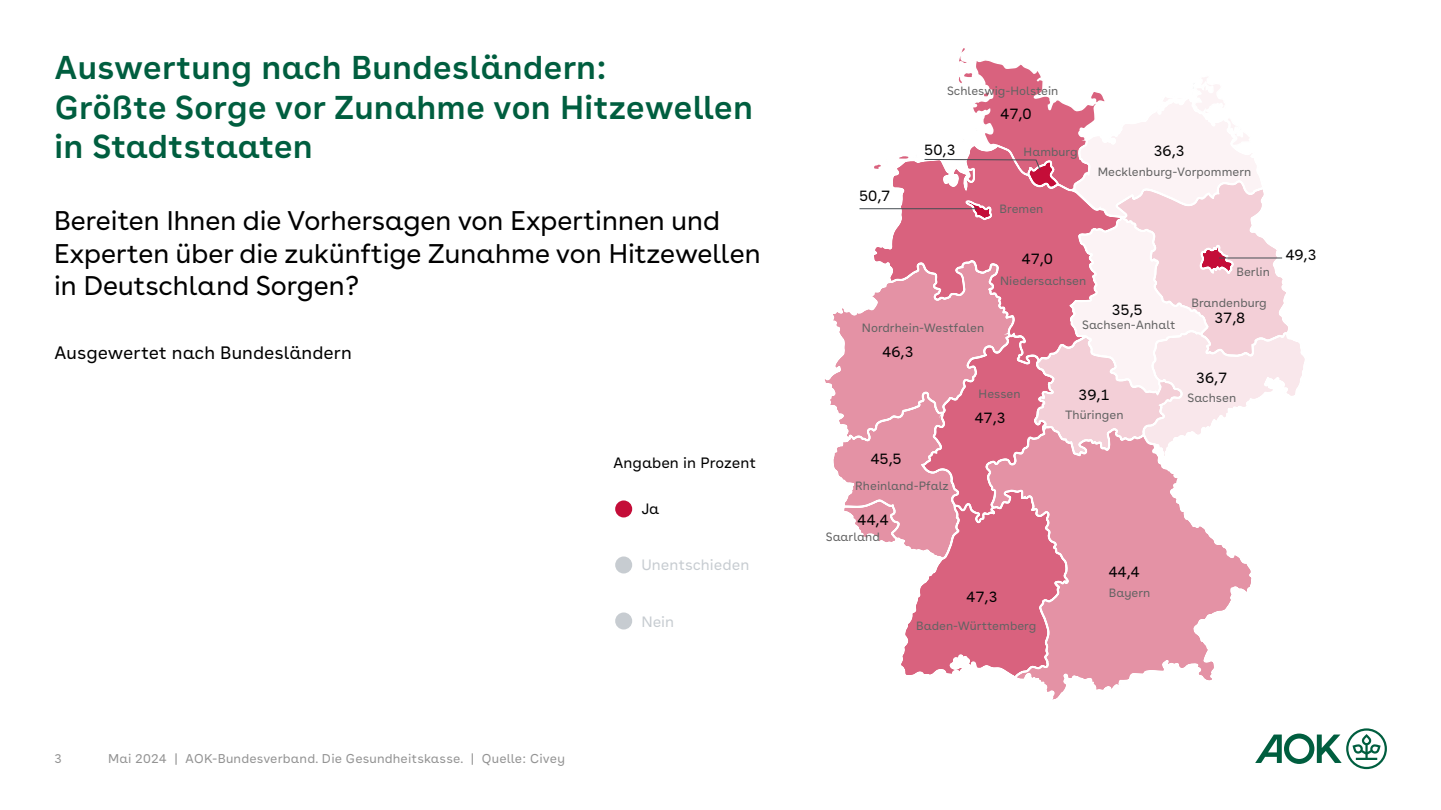
<style>
.page{position:relative;width:1441px;height:810px;background:#fff}
.page>*{position:absolute;margin:0;border:0;box-sizing:border-box;transform-origin:0 0}
.t1{font:600 33px/39.6px "AOK Buenos Aires Text";color:#005e3f}
.t2{font:27px/32.4px "AOK Buenos Aires";color:#000}
.t3{font:18px "AOK Buenos Aires Text";color:#000}
.t4{font:15px "AOK Buenos Aires Text";color:#000}
.t5{font:15px "AOK Buenos Aires Text";color:#c7ccd1}
.t6{font:12.75px "AOK Buenos Aires Text";letter-spacing:.01em;color:#939393}
.t7{font:12px "AOK Buenos Aires Text";color:#636363}
</style>
<div class="page">
<svg style="left:1255px;top:728px;width:131px;height:41px"></svg>
<div style="left:615px;top:500px;width:17px;height:17px;background:#c40d38;border-radius:50%"></div>
<div style="left:615px;top:556px;width:17px;height:17px;background:#c7ccd1;border-radius:50%"></div>
<div style="left:615px;top:612px;width:17px;height:18px;background:#c7ccd1;border-radius:50%"></div>
<svg style="left:1040px;top:680px;width:170px;height:20px"></svg>
<svg style="left:824px;top:48px;width:481px;height:632px"></svg>
<h1 class="t1" style="left:54px;top:44px;width:700px">Auswertung nach Bundesländern:<br>Größte Sorge vor Zunahme von Hitzewellen in Stadtstaaten</h1>
<h2 class="t2" style="left:54px;top:202px;width:708px">Bereiten Ihnen die Vorhersagen von Expertinnen und<br>Experten über die zukünftige Zunahme von Hitzewellen in Deutschland Sorgen?</h2>
<h3 class="t3" style="left:54px;top:338px;width:299px">Ausgewertet nach Bundesländern</h3>
<p class="t4" style="left:613px;top:450px;width:145px">Angaben in Prozent</p>
<p class="t4" style="left:641px;top:497px;width:19px">Ja</p>
<p class="t5" style="left:641px;top:553px;width:109px">Unentschieden</p>
<p class="t5" style="left:641px;top:609px;width:34px">Nein</p>
<p class="t6" style="left:54px;top:748px;width:9px">3</p>
<p class="t6" style="left:108px;top:748px;width:458px">Mai 2024 | AOK-Bundesverband. Die Gesundheitskasse. | Quelle: Civey</p>
<p class="t7" style="left:946px;top:81px;width:113px">Schleswig-Holstein</p>
<p class="t4" style="left:859px;top:184px;width:33px">50,7</p>
<p class="t4" style="left:924px;top:137px;width:33px">50,3</p>
<p class="t7" style="left:861px;top:318px;width:124px">Nordrhein-Westfalen</p>
<p class="t4" style="left:882px;top:339px;width:33px">46,3</p>
<p class="t4" style="left:1000px;top:101px;width:33px">47,0</p>
<p class="t7" style="left:1023px;top:142px;width:56px">Hamburg</p>
<p class="t7" style="left:999px;top:199px;width:46px">Bremen</p>
<p class="t4" style="left:1153px;top:139px;width:33px">36,3</p>
<p class="t7" style="left:1097px;top:162px;width:155px">Mecklenburg-Vorpommern</p>
<p class="t4" style="left:1021px;top:247px;width:33px">47,0</p>
<p class="t7" style="left:1000px;top:271px;width:87px">Niedersachsen</p>
<p class="t7" style="left:1236px;top:262px;width:35px">Berlin</p>
<p class="t4" style="left:1111px;top:297px;width:33px">35,5</p>
<p class="t7" style="left:1081px;top:315px;width:95px">Sachsen-Anhalt</p>
<p class="t7" style="left:1191px;top:293px;width:77px">Brandenburg</p>
<p class="t4" style="left:1213px;top:305px;width:33px">37,8</p>
<p class="t4" style="left:1195px;top:366px;width:33px">36,7</p>
<p class="t7" style="left:978px;top:384px;width:44px">Hessen</p>
<p class="t4" style="left:870px;top:447px;width:33px">45,5</p>
<p class="t7" style="left:855px;top:476px;width:95px">Rheinland-Pfalz</p>
<p class="t4" style="left:857px;top:507px;width:33px">44,4</p>
<p class="t7" style="left:825px;top:527px;width:55px">Saarland</p>
<p class="t4" style="left:974px;top:405px;width:33px">47,3</p>
<p class="t4" style="left:966px;top:585px;width:33px">47,3</p>
<p class="t7" style="left:916px;top:616px;width:122px">Baden-Württemberg</p>
<p class="t4" style="left:1078px;top:383px;width:33px">39,1</p>
<p class="t7" style="left:1064px;top:405px;width:60px">Thüringen</p>
<p class="t4" style="left:1108px;top:559px;width:33px">44,4</p>
<p class="t7" style="left:1108px;top:583px;width:43px">Bayern</p>
<p class="t7" style="left:1187px;top:388px;width:50px">Sachsen</p>
<p class="t4" style="left:1284px;top:243px;width:33px">49,3</p>
</div>
